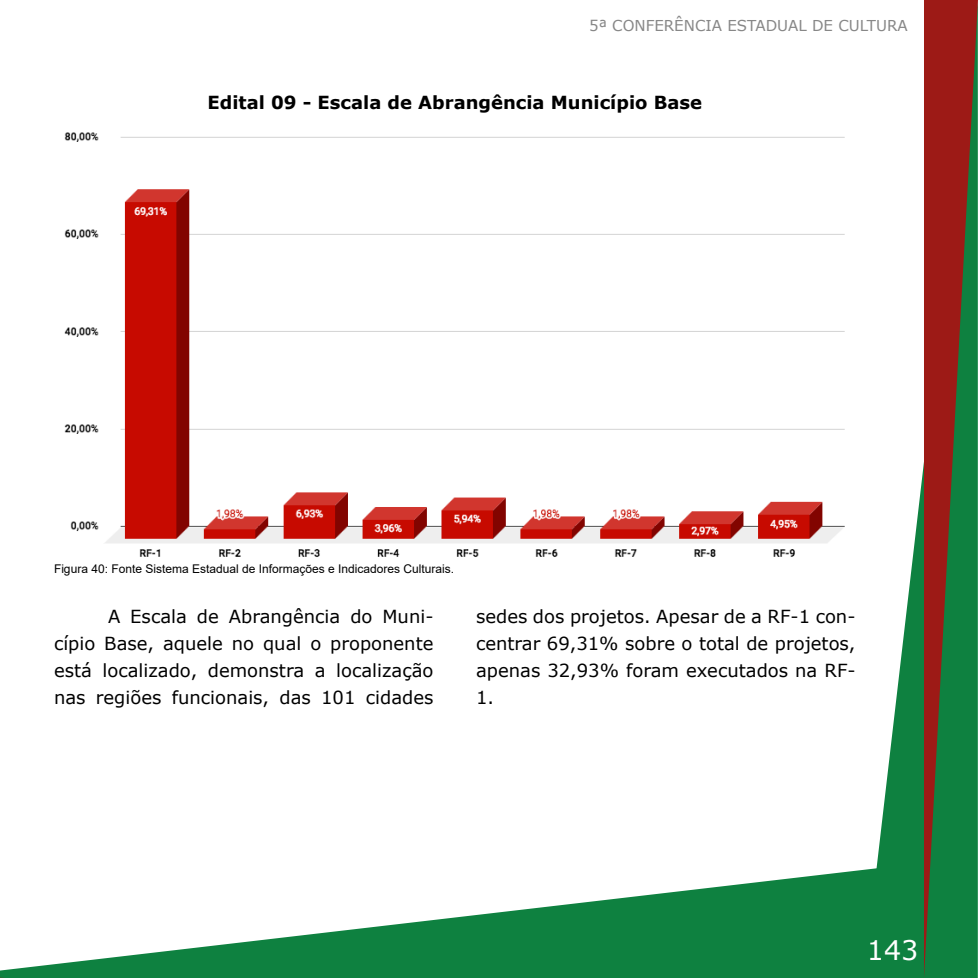
<style>
.page{position:relative;width:978px;height:978px;background:#fff}
.page>*{position:absolute;margin:0;border:0;box-sizing:border-box;transform-origin:0 0}
.t1{font:27px "Verdana";color:#fff}
.t2{font:18px/27px "Verdana";color:#000;text-align:justify}
.t3{font:700 18px "Verdana";color:#000}
.t4{font:15px "Verdana";color:#878787}
.t5{font:12px "Arial";color:#000}
</style>
<div class="page">
<svg style="left:877px;top:462px;width:47px;height:516px;fill:#0e8140"></svg>
<svg style="left:5px;top:864px;width:909px;height:114px;fill:#0e8140"></svg>
<svg style="left:0;top:970px;width:5px;height:8px"></svg>
<svg style="left:924px;top:0;width:54px;height:978px"></svg>
<img style="left:64px;top:132px;width:781px;height:425px">
<p class="t4" style="left:589px;top:15px;width:320px">5ª CONFERÊNCIA ESTADUAL DE CULTURA</p>
<p class="t3" style="left:207px;top:90px;width:496px">Edital 09 - Escala de Abrangência Município Base</p>
<p class="t5" style="left:54px;top:561px;width:402px">Figura 40: Fonte Sistema Estadual de Informações e Indicadores Culturais.</p>
<p class="t2" style="left:54px;top:603px;width:381px;text-indent:54px">A Escala de Abrangência do Muni&shy;cípio Base, aquele no qual o proponente está localizado, demonstra a localização nas regiões funcionais, das 101 cidades</p>
<p class="t2" style="left:476px;top:603px;width:381px">sedes dos projetos. Apesar de a RF-1 con&shy;centrar 69,31% sobre o total de projetos, apenas 32,93% foram executados na RF-1.</p>
<h1 class="t1" style="left:867px;top:931px;width:53px">143</h1>
</div>
